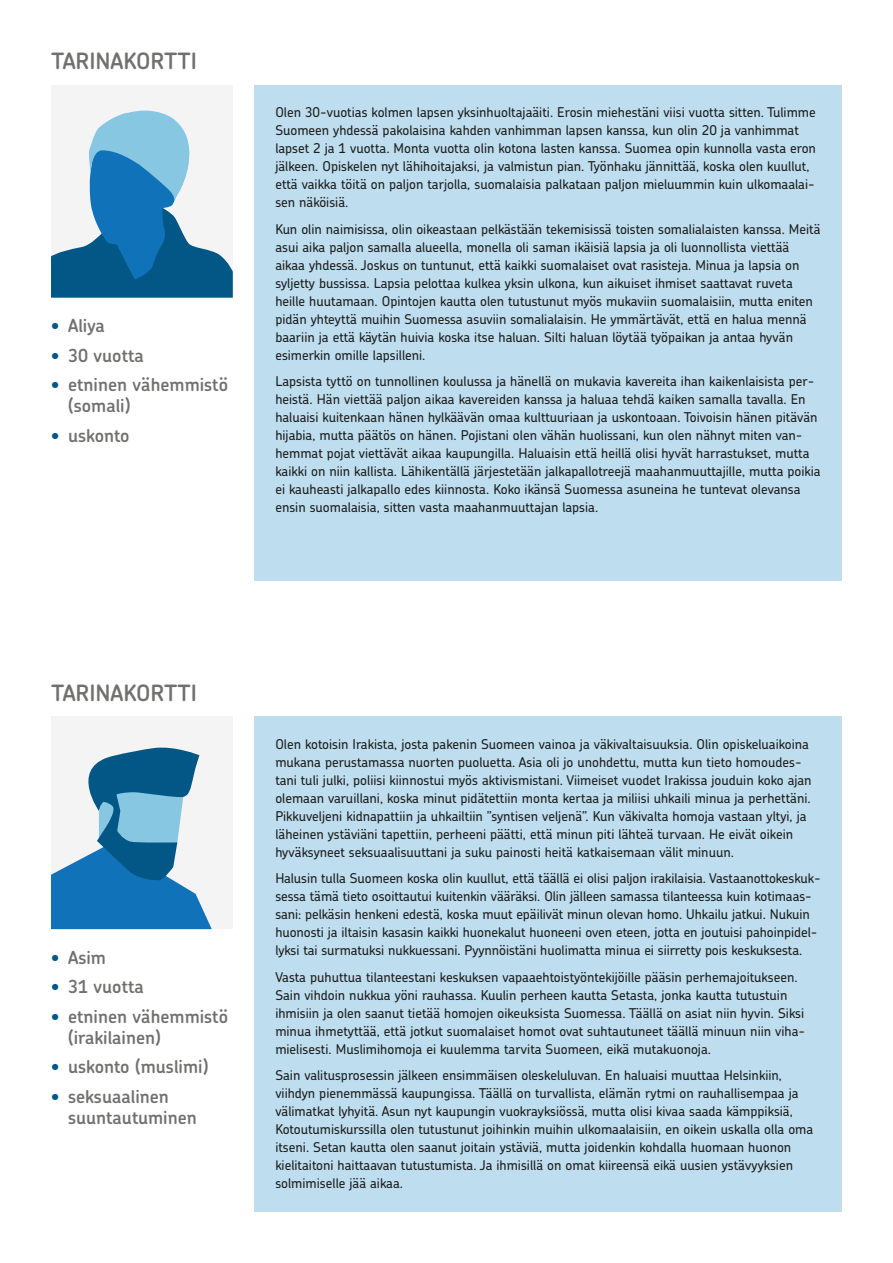
<style>
.page{position:relative;width:893px;height:1263px;background:#fff}
.page>*{position:absolute;margin:0;border:0;box-sizing:border-box;transform-origin:0 0}
.t1{font:600 22.5px "Chevin";color:#70706f}
.t2{font:600 18px/21px "Chevin";color:#70706f}
.t3{font:500 13.5px/18px "Chevin";color:#1d1d1b}
.s1{color:#025787}
</style>
<div class="page">
<div style="left:51px;top:716px;width:182px;height:213px;background:#f4f4f4"></div>
<div style="left:51px;top:85px;width:182px;height:213px;background:#f4f4f4"></div>
<div style="left:254px;top:85px;width:588px;height:495px;background:#bedeef"></div>
<div style="left:254px;top:716px;width:588px;height:496px;background:#bedeef"></div>
<svg style="left:51px;top:110px;width:182px;height:188px"></svg>
<svg style="left:51px;top:747px;width:161px;height:182px"></svg>
<h1 class="t1" style="left:51px;top:46px;width:147px">TARINAKORTTI</h1>
<h2 class="t2" style="left:51px;top:315px;width:55px"><span class="s1">•</span> Aliya</h2>
<h2 class="t2" style="left:51px;top:344px;width:94px"><span class="s1">•</span> 30 vuotta</h2>
<h2 class="t2" style="left:68px;top:374px;width:162px;text-indent:-17px"><span class="s1">•</span> etninen vähemmistö (somali)</h2>
<h2 class="t2" style="left:51px;top:424px;width:80px"><span class="s1">•</span> uskonto</h2>
<p class="t3" style="left:275px;top:103px;width:542px">Olen 30-vuotias kolmen lapsen yksinhuoltajaäiti. Erosin miehestäni viisi vuotta sitten. Tulimme Suomeen yhdessä pakolaisina kahden vanhimman lapsen kanssa, kun olin 20 ja vanhimmat lapset 2 ja 1 vuotta. Monta vuotta olin kotona lasten kanssa. Suomea opin kunnolla vasta eron jälkeen. Opiskelen nyt lähihoitajaksi, ja valmistun pian. Työnhaku jännittää, koska olen kuullut, että vaikka töitä on paljon tarjolla, suomalaisia palkataan paljon mieluummin kuin ulkomaalai&shy;sen näköisiä.</p>
<p class="t3" style="left:275px;top:219px;width:547px">Kun olin naimisissa, olin oikeastaan pelkästään tekemisissä toisten somalialaisten kanssa. Meitä asui aika paljon samalla alueella, monella oli saman ikäisiä lapsia ja oli luonnollista viettää aikaa yhdessä. Joskus on tuntunut, että kaikki suomalaiset ovat rasisteja. Minua ja lapsia on syljetty bussissa. Lapsia pelottaa kulkea yksin ulkona, kun aikuiset ihmiset saattavat ruveta heille huutamaan. Opintojen kautta olen tutustunut myös mukaviin suomalaisiin, mutta eniten pidän yhteyttä muihin Suomessa asuviin somalialaisin. He ymmärtävät, että en halua mennä baariin ja että käytän huivia koska itse haluan. Silti haluan löytää työpaikan ja antaa hyvän esimerkin omille lapsilleni.</p>
<p class="t3" style="left:275px;top:372px;width:547px">Lapsista tyttö on tunnollinen koulussa ja hänellä on mukavia kavereita ihan kaikenlaisista per&shy;heistä. Hän viettää paljon aikaa kavereiden kanssa ja haluaa tehdä kaiken samalla tavalla. En haluaisi kuitenkaan hänen hylkäävän omaa kulttuuriaan ja uskontoaan. Toivoisin hänen pitävän hijabia, mutta päätös on hänen. Pojistani olen vähän huolissani, kun olen nähnyt miten van&shy;hemmat pojat viettävät aikaa kaupungilla. Haluaisin että heillä olisi hyvät harrastukset, mutta kaikki on niin kallista. Lähikentällä järjestetään jalkapallotreejä maahanmuuttajille, mutta poikia ei kauheasti jalkapallo edes kiinnosta. Koko ikänsä Suomessa asuneina he tuntevat olevansa ensin suomalaisia, sitten vasta maahanmuuttajan lapsia.</p>
<h1 class="t1" style="left:51px;top:678px;width:147px">TARINAKORTTI</h1>
<h2 class="t2" style="left:51px;top:946px;width:57px"><span class="s1">•</span> Asim</h2>
<h2 class="t2" style="left:51px;top:976px;width:94px"><span class="s1">•</span> 31 vuotta</h2>
<h2 class="t2" style="left:68px;top:1005px;width:162px;text-indent:-17px"><span class="s1">•</span> etninen vähemmistö (irakilainen)</h2>
<h2 class="t2" style="left:51px;top:1056px;width:159px"><span class="s1">•</span> uskonto (muslimi)</h2>
<h2 class="t2" style="left:68px;top:1085px;width:130px;text-indent:-17px"><span class="s1">•</span> seksuaalinen suuntautuminen</h2>
<p class="t3" style="left:275px;top:734px;width:538px">Olen kotoisin Irakista, josta pakenin Suomeen vainoa ja väkivaltaisuuksia. Olin opiskeluaikoina mukana perustamassa nuorten puoluetta. Asia oli jo unohdettu, mutta kun tieto homoudes&shy;tani tuli julki, poliisi kiinnostui myös aktivismistani. Viimeiset vuodet Irakissa jouduin koko ajan olemaan varuillani, koska minut pidätettiin monta kertaa ja miliisi uhkaili minua ja perhettäni.<br>Pikkuveljeni kidnapattiin ja uhkailtiin ”syntisen veljenä”. Kun väkivalta homoja vastaan yltyi, ja läheinen ystäviäni tapettiin, perheeni päätti, että minun piti lähteä turvaan. He eivät oikein hyväksyneet seksuaalisuuttani ja suku painosti heitä katkaisemaan välit minuun.</p>
<p class="t3" style="left:275px;top:869px;width:547px">Halusin tulla Suomeen koska olin kuullut, että täällä ei olisi paljon irakilaisia. Vastaanottokeskuk&shy;sessa tämä tieto osoittautui kuitenkin vääräksi. Olin jälleen samassa tilanteessa kuin kotimaas&shy;sani: pelkäsin henkeni edestä, koska muut epäilivät minun olevan homo. Uhkailu jatkui. Nukuin huonosti ja iltaisin kasasin kaikki huonekalut huoneeni oven eteen, jotta en joutuisi pahoinpidel&shy;lyksi tai surmatuksi nukkuessani. Pyynnöistäni huolimatta minua ei siirretty pois keskuksesta.</p>
<p class="t3" style="left:275px;top:967px;width:531px">Vasta puhuttua tilanteestani keskuksen vapaaehtoistyöntekijöille pääsin perhemajoitukseen.<br>Sain vihdoin nukkua yöni rauhassa. Kuulin perheen kautta Setasta, jonka kautta tutustuin ihmisiin ja olen saanut tietää homojen oikeuksista Suomessa. Täällä on asiat niin hyvin. Siksi minua ihmetyttää, että jotkut suomalaiset homot ovat suhtautuneet täällä minuun niin viha&shy;mielisesti. Muslimihomoja ei kuulemma tarvita Suomeen, eikä mutakuonoja.</p>
<p class="t3" style="left:275px;top:1066px;width:539px">Sain valitusprosessin jälkeen ensimmäisen oleskeluluvan. En haluaisi muuttaa Helsinkiin, viihdyn pienemmässä kaupungissa. Täällä on turvallista, elämän rytmi on rauhallisempaa ja välimatkat lyhyitä. Asun nyt kaupungin vuokrayksiössä, mutta olisi kivaa saada kämppiksiä, Kotoutumiskurssilla olen tutustunut joihinkin muihin ulkomaalaisiin, en oikein uskalla olla oma itseni. Setan kautta olen saanut joitain ystäviä, mutta joidenkin kohdalla huomaan huonon kielitaitoni haittaavan tutustumista. Ja ihmisillä on omat kiireensä eikä uusien ystävyyksien solmimiselle jää aikaa.</p>
</div>
